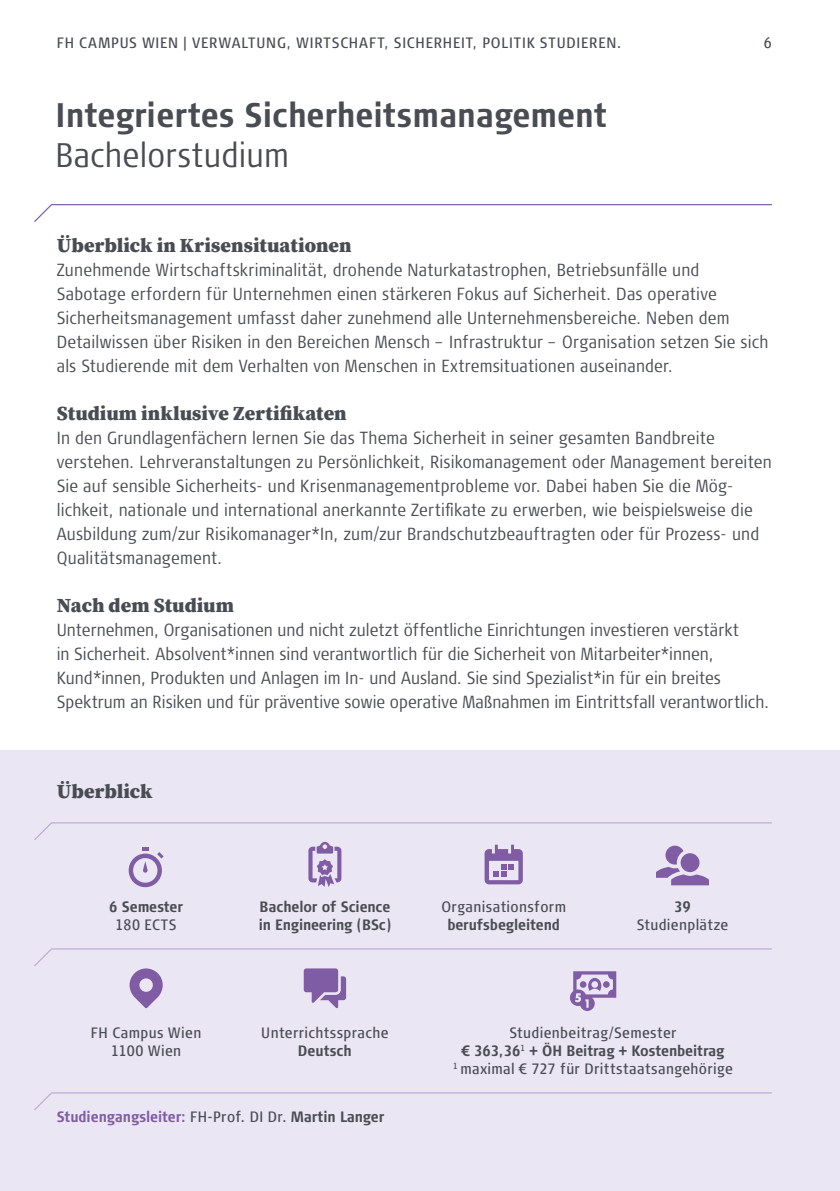
<style>
.page{position:relative;width:840px;height:1191px;background:#fff}
.page>*{position:absolute;margin:0;border:0;box-sizing:border-box;transform-origin:0 0}
.t1{font:700 condensed 34px "Signa OT";letter-spacing:.01em;color:#494c53}
.t2{font:300 condensed 34px "Signa OT";letter-spacing:.005em;color:#494c53}
.t3{font:900 20px "Source Serif Pro";letter-spacing:.005em;color:#494c53}
.t4{font:300 condensed 17.6px/24px "Signa OT";letter-spacing:.01em;color:#494c53}
.t5{font:condensed 15px/18px "Signa OT";letter-spacing:.025em;color:#494c53;text-align:center}
.t6{font:700 condensed 15px/18px "Signa OT";color:#494c53}
.t7{font:condensed 15px "Signa OT";letter-spacing:.055em;color:#494c53}
.t8{font:700 condensed 15px "Signa OT";letter-spacing:-.005em;color:#7f5ca3}
.s1{font-weight:400;color:#494c53}
.s2{color:#494c53}
.s3{font-weight:700}
</style>
<div class="page">
<div style="left:0;top:750px;width:839px;height:441px;background:#eae6f4"></div>
<svg style="left:34px;top:1092px;width:738px;height:18px"></svg>
<svg style="left:34px;top:822px;width:738px;height:65px"></svg>
<svg style="left:34px;top:948px;width:738px;height:63px"></svg>
<svg style="left:34px;top:204px;width:738px;height:18px"></svg>
<p class="t7" style="left:57px;top:34px;width:566px">FH CAMPUS WIEN | VERWALTUNG, WIRTSCHAFT, SICHERHEIT, POLITIK STUDIEREN.</p>
<p class="t5" style="left:763px;top:34px;width:10px">6</p>
<h1 class="t1" style="left:55px;top:95px;width:552px">Integriertes Sicherheitsmanagement</h1>
<h1 class="t2" style="left:55px;top:137px;width:235px">Bachelorstudium</h1>
<p class="t3" style="left:57px;top:234px;width:296px">Überblick in Krisensituationen</p>
<p class="t4" style="left:57px;top:258px;width:712px">Zunehmende Wirtschaftskriminalität, drohende Naturkatastrophen, Betriebsunfälle und Sabotage erfordern für Unternehmen einen stärkeren Fokus auf Sicherheit. Das operative Sicherheitsmanagement umfasst daher zunehmend alle Unternehmensbereiche. Neben dem Detailwissen über Risiken in den Bereichen Mensch – Infrastruktur – Organisation setzen Sie sich als Studierende mit dem Verhalten von Menschen in Extremsituationen auseinander.</p>
<p class="t3" style="left:57px;top:402px;width:291px">Studium inklusive Zertifikaten</p>
<p class="t4" style="left:57px;top:426px;width:716px">In den Grundlagenfächern lernen Sie das Thema Sicherheit in seiner gesamten Bandbreite verstehen. Lehrveranstaltungen zu Persönlichkeit, Risikomanagement oder Management bereiten Sie auf sensible Sicherheits- und Krisenmanagementprobleme vor. Dabei haben Sie die Mög&shy;lichkeit, nationale und international anerkannte Zertifikate zu erwerben, wie beispielsweise die Ausbildung zum/zur Risikomanager*In, zum/zur Brandschutzbeauftragten oder für Prozess- und Qualitätsmanagement.</p>
<p class="t3" style="left:57px;top:594px;width:179px">Nach dem Studium</p>
<p class="t4" style="left:57px;top:618px;width:713px">Unternehmen, Organisationen und nicht zuletzt öffentliche Einrichtungen investieren verstärkt<br>in Sicherheit. Absolvent*innen sind verantwortlich für die Sicherheit von Mitarbeiter*innen, Kund*innen, Produkten und Anlagen im In- und Ausland. Sie sind Spezialist*in für ein breites Spektrum an Risiken und für präventive sowie operative Maßnahmen im Eintrittsfall verantwortlich.</p>
<p class="t3" style="left:57px;top:780px;width:97px">Überblick</p>
<p class="t6" style="left:109px;top:898px;width:75px">6 Semester</p>
<p class="t5" style="left:115px;top:916px;width:63px">180 ECTS</p>
<p class="t6" style="left:258px;top:898px;width:134px">Bachelor of Science in Engineering (BSc)</p>
<p class="t5" style="left:91px;top:1023px;width:112px">FH Campus Wien<br>1100 Wien</p>
<p class="t5" style="left:261px;top:1023px;width:129px">Unterrichtssprache</p>
<p class="t6" style="left:298px;top:1041px;width:55px">Deutsch</p>
<p class="t8" style="left:57px;top:1108px;width:329px">Studiengangsleiter: <span class="s1">FH-Prof. DI Dr.</span> <span class="s2">Martin Langer</span></p>
<p class="t5" style="left:441px;top:898px;width:126px">Organisationsform</p>
<p class="t6" style="left:447px;top:916px;width:114px">berufsbegleitend</p>
<p class="t6" style="left:673px;top:898px;width:18px">39</p>
<p class="t5" style="left:636px;top:916px;width:93px">Studienplätze</p>
<p class="t5" style="left:453px;top:1023px;width:281px">Studienbeitrag/Semester<br><span class="s3">€ 363,36</span><sup>1</sup> <span class="s3">+ ÖH Beitrag + Kostenbeitrag<br></span><sup>1</sup> maximal € 727 für Drittstaatsangehörige</p>
</div>
